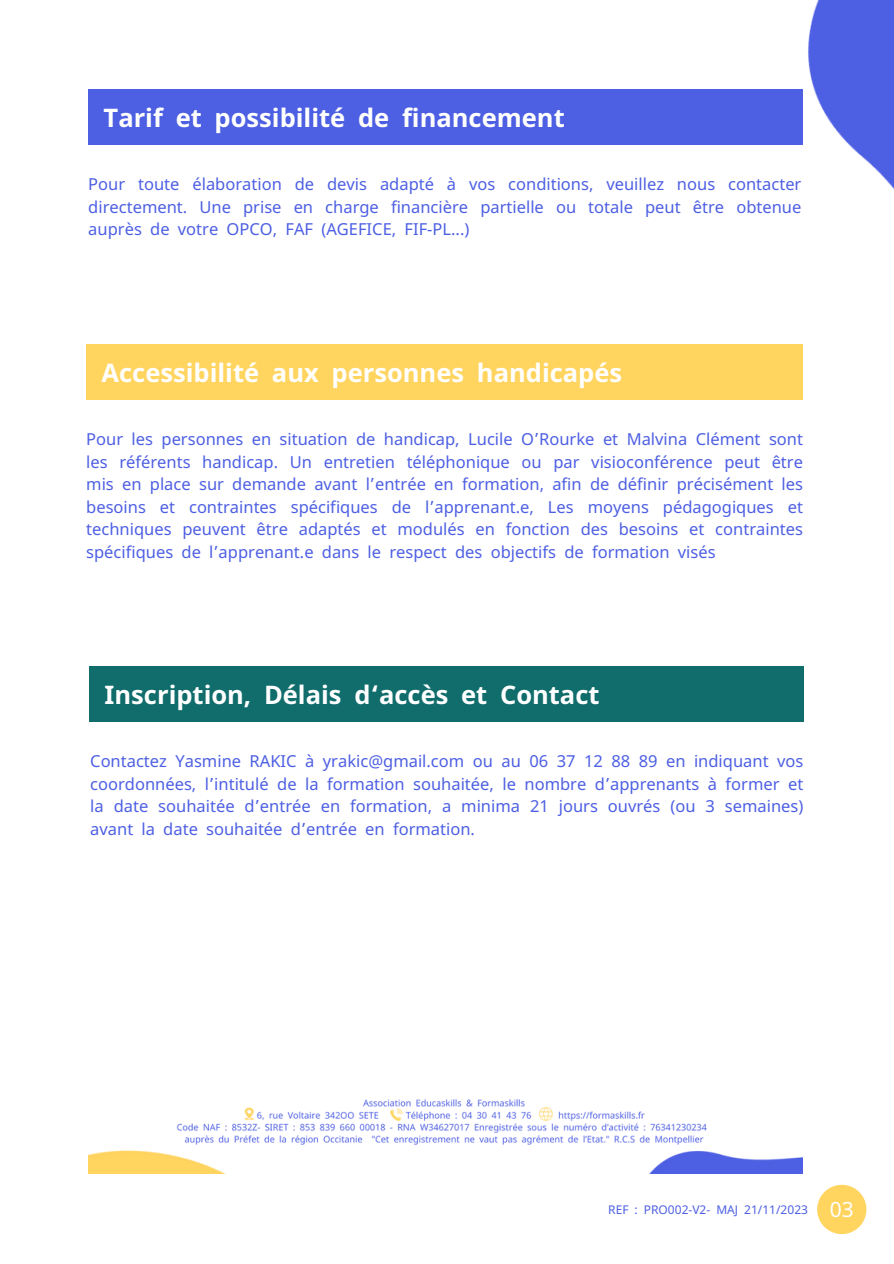
<style>
.page{position:relative;width:894px;height:1264px;background:#fff}
.page>*{position:absolute;margin:0;border:0;box-sizing:border-box;transform-origin:0 0}
.t1{font:700 25.5px "Noto Sans";color:#fff}
.t2{font:16.5px/22.5px "Noto Sans";color:#4d5fe3;text-align:justify}
.t3{font:12px "Noto Sans";color:#4d5fe3}
.s1{font-family:"Noto Sans Gurmukhi"}
.s2{font-size:21px;color:#fff}
</style>
<div class="page">
<div style="left:88px;top:89px;width:715px;height:56px;background:#4d5fe3"></div>
<div style="left:86px;top:344px;width:716px;height:56px;background:#ffd45f"></div>
<img style="left:802px;top:0;width:91px;height:381px">
<img style="left:88px;top:1099px;width:714px;height:74px">
<div style="left:89px;top:666px;width:715px;height:56px;background:#116c6c"></div>
<svg style="left:817px;top:1184px;width:49px;height:49px"></svg>
<p class="t1" style="left:103px;top:100px;width:462px">Tarif et possibilité de financement</p>
<h1 class="t2" style="left:88px;top:173px;width:714px">Pour toute élaboration de devis adapté à vos conditions, veuillez nous contacter directement. Une prise en charge financière partielle ou totale peut être obtenue auprès de votre OPCO, FAF (AGEFICE,</h1>
<h2 class="t2" style="left:404px;top:218px;width:66px">FIF-PL...)</h2>
<h1 class="t1" style="left:101px;top:354px;width:522px">Accessibilité aux personnes handicapés</h1>
<h2 class="t2" style="left:86px;top:427px;width:718px">Pour les personnes en situation de handicap, Lucile O<span class="s1">’</span>Rourke et Malvina Clément sont les référents handicap. Un entretien téléphonique ou par visioconférence peut être mis en place sur demande avant l<span class="s1">’</span>entrée en formation, afin de définir précisément les besoins et contraintes spécifiques de l<span class="s1">’</span>apprenant.e, Les moyens pédagogiques et techniques peuvent être adaptés et modulés en fonction des besoins et contraintes spécifiques de l<span class="s1">’</span>apprenant.e dans le respect des objectifs de formation</h2>
<h1 class="t2" style="left:677px;top:540px;width:39px">visés</h1>
<p class="t1" style="left:105px;top:676px;width:496px">Inscription, Délais d<span class="s1">‘</span>accès et Contact</p>
<p class="t2" style="left:90px;top:749px;width:714px">Contactez Yasmine RAKIC à yrakic@gmail.com ou au 06 37 12 88 89 en indiquant vos coordonnées, l<span class="s1">’</span>intitulé de la formation souhaitée, le nombre d<span class="s1">’</span>apprenants à former et la date souhaitée d<span class="s1">’</span>entrée en formation, a minima 21 jours ouvrés (ou 3 semaines) avant la date souhaitée</p>
<p class="t2" style="left:291px;top:817px;width:186px">d<span class="s1">’</span>entrée en formation.</p>
<p class="t3" style="left:608px;top:1201px;width:247px">REF : PRO002-V2- MAJ 21/11/2023 <span class="s2">03</span></p>
</div>
